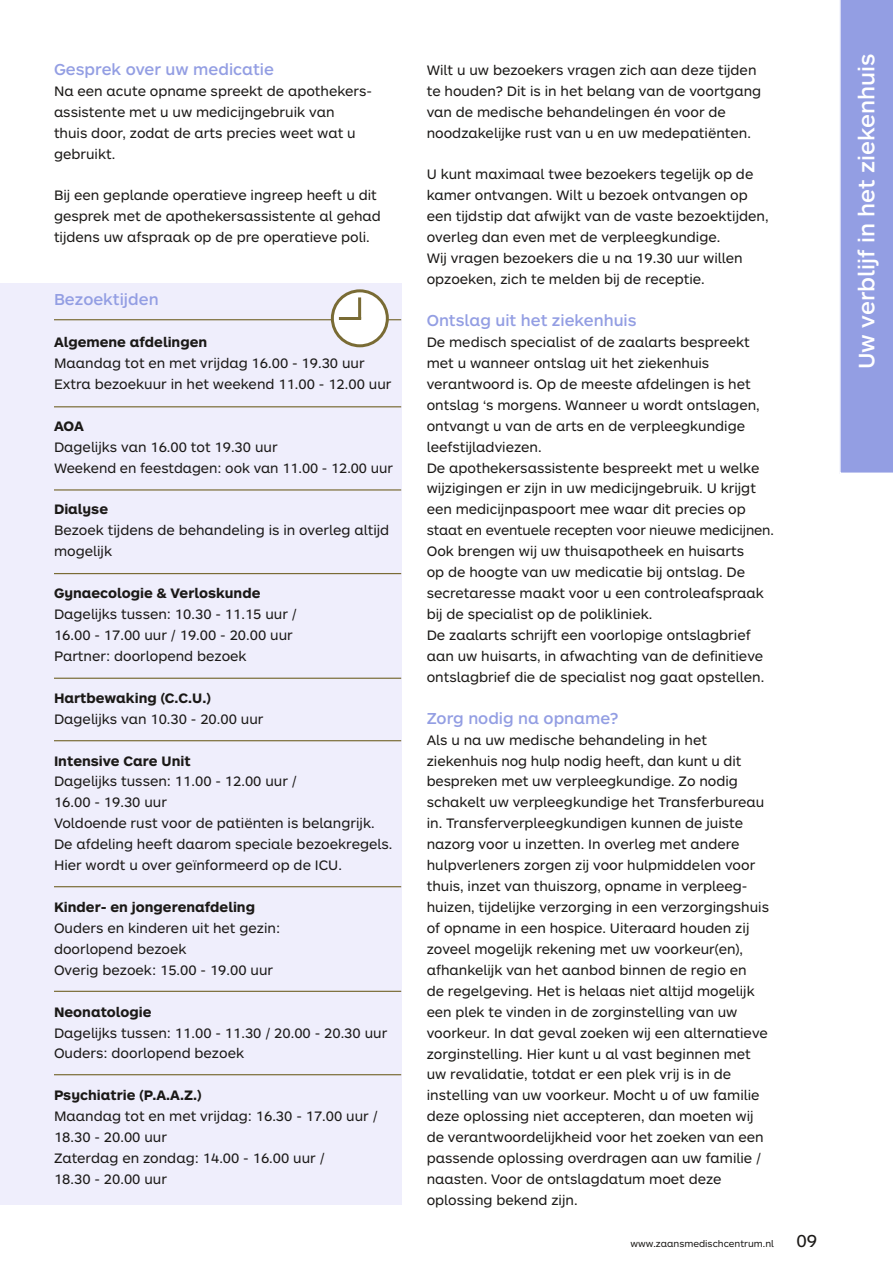
<style>
.page{position:relative;width:893px;height:1263px;background:#fff}
.page>*{position:absolute;margin:0;border:0;box-sizing:border-box;transform-origin:0 0}
.t1{font:500 23.25px "ARS Maquette Pro";color:#fff}
.t2{font:18px "ARS Maquette Pro";color:#1b1917}
.t3{font:500 16.5px "ARS Maquette Pro";color:#939ee3}
.t4{font:14.25px/20.9px "ARS Maquette Pro";color:#1b1917}
.t5{font:700 14.25px "ARS Maquette Pro";color:#1b1917}
.t6{font:14.1px "ARS Maquette Pro";letter-spacing:-.01em;color:#1b1917}
.t7{font:9.75px "ARS Maquette Pro";color:#1b1917}
</style>
<div class="page">
<div style="left:840px;top:0;width:53px;height:473px;background:#939ee3"></div>
<div style="left:0;top:284px;width:401px;height:920px;background:#efeefc"></div>
<hr style="left:54px;top:319px;width:347px;height:1px;background:#796b34">
<hr style="left:54px;top:489px;width:347px;height:1px;background:#796b34">
<hr style="left:54px;top:406px;width:347px;height:1px;background:#796b34">
<hr style="left:54px;top:573px;width:347px;height:1px;background:#796b34">
<hr style="left:54px;top:678px;width:347px;height:1px;background:#796b34">
<hr style="left:54px;top:740px;width:347px;height:1px;background:#796b34">
<hr style="left:54px;top:886px;width:347px;height:1px;background:#796b34">
<hr style="left:54px;top:991px;width:347px;height:1px;background:#796b34">
<hr style="left:54px;top:1074px;width:347px;height:1px;background:#796b34">
<div style="left:332px;top:291px;width:55px;height:55px;background:#fff;border-radius:50%"></div>
<div style="left:331px;top:289px;width:58px;height:58px;border:3px solid #796b34;border-radius:50%"></div>
<hr style="left:339px;top:317px;width:22px;height:3px;background:#796b34">
<hr style="left:358px;top:297px;width:3px;height:22px;background:#796b34">
<p class="t3" style="left:54px;top:58px;width:221px">Gesprek over uw medicatie</p>
<p class="t4" style="left:54px;top:80px;width:320px">Na een acute opname spreekt de apothekers&shy;assistente met u uw medicijngebruik van<br>thuis door, zodat de arts precies weet wat u gebruikt.</p>
<p class="t4" style="left:54px;top:184px;width:328px">Bij een geplande operatieve ingreep heeft u dit gesprek met de apothekersassistente al gehad tijdens uw afspraak op de pre operatieve poli.</p>
<p class="t3" style="left:54px;top:289px;width:106px">Bezoektijden</p>
<p class="t5" style="left:54px;top:333px;width:155px">Algemene afdelingen</p>
<p class="t4" style="left:54px;top:352px;width:339px">Maandag tot en met vrijdag 16.00 - 19.30 uur<br>Extra bezoekuur in het weekend 11.00 - 12.00 uur</p>
<p class="t5" style="left:54px;top:416px;width:31px">AOA</p>
<p class="t4" style="left:54px;top:435px;width:225px">Dagelijks van 16.00 tot 19.30 uur</p>
<p class="t6" style="left:54px;top:459px;width:340px">Weekend en feestdagen: ook van 11.00 - 12.00 uur</p>
<p class="t5" style="left:54px;top:500px;width:56px">Dialyse</p>
<p class="t4" style="left:54px;top:519px;width:337px">Bezoek tijdens de behandeling is in overleg altijd mogelijk</p>
<p class="t5" style="left:54px;top:584px;width:208px">Gynaecologie &amp; Verloskunde</p>
<p class="t4" style="left:54px;top:603px;width:244px">Dagelijks tussen: 10.30 - 11.15 uur /<br>16.00 - 17.00 uur / 19.00 - 20.00 uur<br>Partner: doorlopend bezoek</p>
<p class="t5" style="left:54px;top:688px;width:158px">Hartbewaking (C.C.U.)</p>
<p class="t4" style="left:54px;top:708px;width:211px">Dagelijks van 10.30 - 20.00 uur</p>
<p class="t5" style="left:54px;top:751px;width:138px">Intensive Care Unit</p>
<p class="t4" style="left:54px;top:770px;width:340px">Dagelijks tussen: 11.00 - 12.00 uur /<br>16.00 - 19.30 uur<br>Voldoende rust voor de patiënten is belangrijk.<br>De afdeling heeft daarom speciale bezoekregels.<br>Hier wordt u over geïnformeerd op de ICU.</p>
<p class="t5" style="left:54px;top:898px;width:203px">Kinder- en jongerenafdeling</p>
<p class="t4" style="left:54px;top:917px;width:228px">Ouders en kinderen uit het gezin: doorlopend bezoek<br>Overig bezoek: 15.00 - 19.00 uur</p>
<p class="t5" style="left:54px;top:1002px;width:99px">Neonatologie</p>
<p class="t4" style="left:54px;top:1021px;width:335px">Dagelijks tussen: 11.00 - 11.30 / 20.00 - 20.30 uur<br>Ouders: doorlopend bezoek</p>
<p class="t5" style="left:54px;top:1086px;width:149px">Psychiatrie (P.A.A.Z.)</p>
<p class="t4" style="left:54px;top:1105px;width:325px">Maandag tot en met vrijdag: 16.30 - 17.00 uur /<br>18.30 - 20.00 uur<br>Zaterdag en zondag: 14.00 - 16.00 uur /<br>18.30 - 20.00 uur</p>
<p class="t4" style="left:427px;top:59px;width:336px">Wilt u uw bezoekers vragen zich aan deze tijden te houden? Dit is in het belang van de voortgang van de medische behandelingen én voor de noodzakelijke rust van u en uw medepatiënten.</p>
<p class="t4" style="left:427px;top:163px;width:343px">U kunt maximaal twee bezoekers tegelijk op de kamer ontvangen. Wilt u bezoek ontvangen op een tijdstip dat afwijkt van de vaste bezoektijden, overleg dan even met de verpleegkundige.<br>Wij vragen bezoekers die u na 19.30 uur willen opzoeken, zich te melden bij de receptie.</p>
<p class="t3" style="left:427px;top:310px;width:211px">Ontslag uit het ziekenhuis</p>
<p class="t4" style="left:427px;top:331px;width:335px">De medisch specialist of de zaalarts bespreekt met u wanneer ontslag uit het ziekenhuis verantwoord is. Op de meeste afdelingen is het ontslag ‘s morgens. Wanneer u wordt ontslagen, ontvangt u van de arts en de verpleegkundige leefstijladviezen.<br>De apothekersassistente bespreekt met u welke wijzigingen er zijn in uw medicijngebruik. U krijgt een medicijnpaspoort mee waar dit precies op</p>
<p class="t6" style="left:427px;top:521px;width:349px">staat en eventuele recepten voor nieuwe medicijnen.</p>
<p class="t4" style="left:427px;top:540px;width:339px">Ook brengen wij uw thuisapotheek en huisarts op de hoogte van uw medicatie bij ontslag. De secretaresse maakt voor u een controleafspraak bij de specialist op de polikliniek.<br>De zaalarts schrijft een voorlopige ontslagbrief aan uw huisarts, in afwachting van de definitieve ontslagbrief die de specialist nog gaat opstellen.</p>
<p class="t3" style="left:427px;top:707px;width:193px">Zorg nodig na opname?</p>
<p class="t4" style="left:427px;top:728px;width:344px">Als u na uw medische behandeling in het ziekenhuis nog hulp nodig heeft, dan kunt u dit bespreken met uw verpleegkundige. Zo nodig schakelt uw verpleegkundige het Transferbureau in. Transferverpleegkundigen kunnen de juiste nazorg voor u inzetten. In overleg met andere hulpverleners zorgen zij voor hulpmiddelen voor thuis, inzet van thuiszorg, opname in verpleeg&shy;huizen, tijdelijke verzorging in een verzorgingshuis of opname in een hospice. Uiteraard houden zij zoveel mogelijk rekening met uw voorkeur(en), afhankelijk van het aanbod binnen de regio en<br>de regelgeving. Het is helaas niet altijd mogelijk een plek te vinden in de zorginstelling van uw voorkeur. In dat geval zoeken wij een alternatieve zorginstelling. Hier kunt u al vast beginnen met uw revalidatie, totdat er een plek vrij is in de instelling van uw voorkeur. Mocht u of uw familie deze oplossing niet accepteren, dan moeten wij de verantwoordelijkheid voor het zoeken van een passende oplossing overdragen aan uw familie / naasten. Voor de ontslagdatum moet deze oplossing bekend zijn.</p>
<p class="t7" style="left:631px;top:1237px;width:145px">www.zaansmedischcentrum.nl</p>
<p class="t2" style="left:796px;top:1229px;width:22px">09</p>
<h1 class="t1" style="left:851px;top:369px;width:317px;rotate:-90deg">Uw verblijf in het ziekenhuis</h1>
</div>
